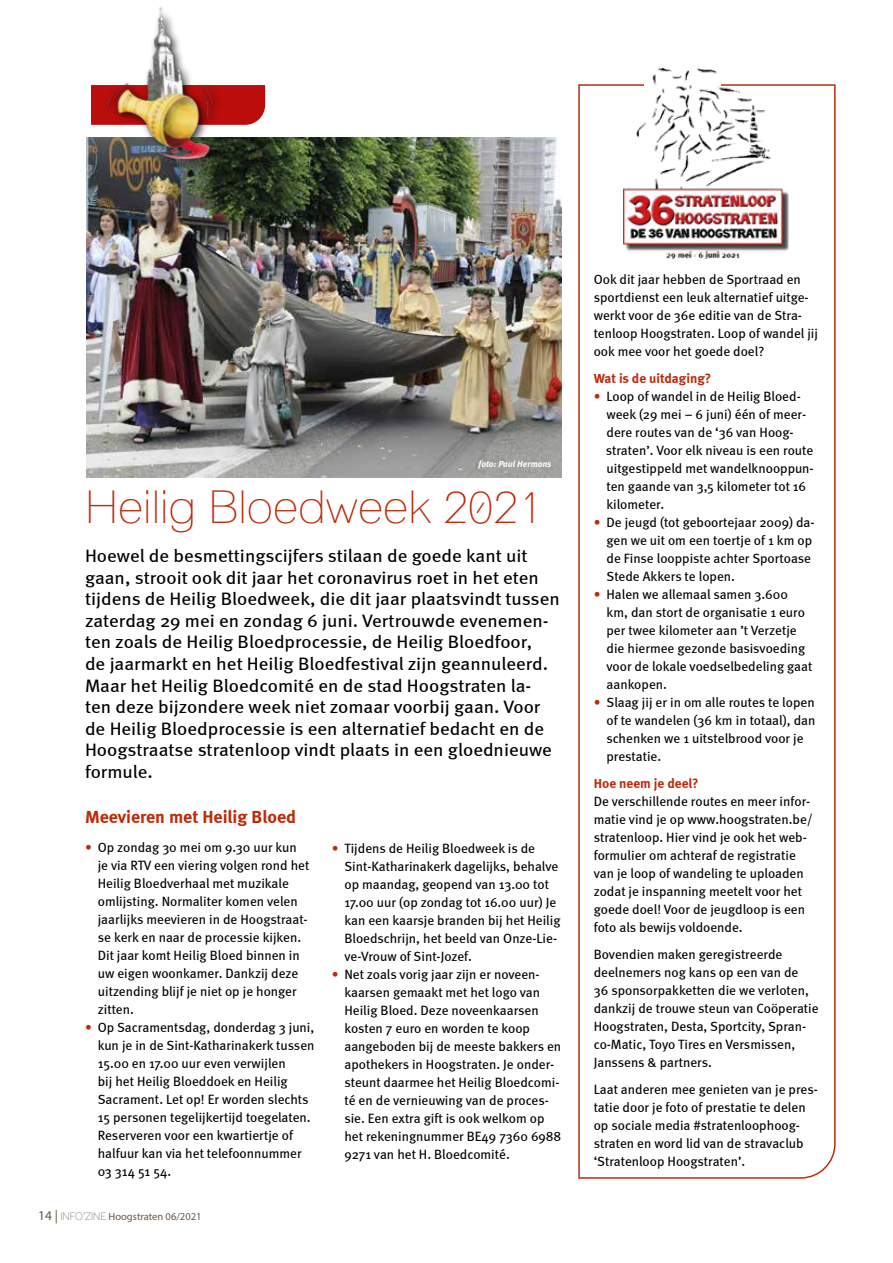
<style>
.page{position:relative;width:893px;height:1263px;background:#fff}
.page>*{position:absolute;margin:0;border:0;box-sizing:border-box;transform-origin:0 0}
.t1{font:condensed 45.3px "Lane";color:#bd2b0b;scale:1.06 1}
.t2{font:18px/21.6px "Meta";color:#000;scale:1.06 1}
.t3{font:700 18px "Meta";color:#bd2b0b}
.t4{font:13.5px/18px "Meta";color:#000}
.t5{font:700 13.5px "Meta";color:#bd2b0b}
.t6{font:10.5px "Myriad Pro";color:#685546}
.t7{font:italic 700 9px "Meta";color:#fff}
.s1{color:#bd2b0b}
.s2{font-size:13.5px}
.s3{font-family:"Lane";font-stretch:condensed}
</style>
<div class="page">
<img style="left:86px;top:137px;width:475px;height:340px">
<svg style="left:91px;top:85px;width:175px;height:40px"></svg>
<svg style="left:578px;top:84px;width:258px;height:1095px"></svg>
<img style="left:624px;top:69px;width:165px;height:189px">
<img style="left:96px;top:7px;width:146px;height:168px">
<p class="t7" style="left:479px;top:459px;width:74px">foto: Paul Hermans</p>
<h1 class="t1" style="left:85px;top:479px;width:434px">Heilig Bloedweek 2021</h1>
<p class="t2" style="left:85px;top:545px;width:449px">Hoewel de besmettingscijfers stilaan de goede kant uit gaan, strooit ook dit jaar het coronavirus roet in het eten tijdens de Heilig Bloedweek, die dit jaar plaatsvindt tussen zaterdag 29 mei en zondag 6 juni. Vertrouwde evenemen&shy;ten zoals de Heilig Bloedprocessie, de Heilig Bloedfoor,<br>de jaarmarkt en het Heilig Bloedfestival zijn geannuleerd.<br>Maar het Heilig Bloedcomité en de stad Hoogstraten la&shy;ten deze bijzondere week niet zomaar voorbij gaan. Voor de Heilig Bloedprocessie is een alternatief bedacht en de Hoogstraatse stratenloop vindt plaats in een gloednieuwe formule.</p>
<h2 class="t3" style="left:85px;top:806px;width:212px">Meevieren met Heilig Bloed</h2>
<p class="t4" style="left:98px;top:838px;width:213px;text-indent:-13px"><span class="s1">•</span> Op zondag 30 mei om 9.30 uur kun je via RTV een viering volgen rond het<br>Heilig Bloedverhaal met muzikale omlijsting. Normaliter komen velen jaarlijks meevieren in de Hoogstraat&shy;se kerk en naar de processie kijken.<br>Dit jaar komt Heilig Bloed binnen in uw eigen woonkamer. Dankzij deze uitzending blijf je niet op je honger zitten.</p>
<p class="t4" style="left:98px;top:1018px;width:218px;text-indent:-13px"><span class="s1">•</span> Op Sacramentsdag, donderdag 3 juni, kun je in de Sint-Katharinakerk tussen 15.00 en 17.00 uur even verwijlen<br>bij het Heilig Bloeddoek en Heilig Sacrament. Let op! Er worden slechts 15 personen tegelijkertijd toegelaten.<br>Reserveren voor een kwartiertje of halfuur kan via het telefoonnummer 03 314 51 54.</p>
<p class="t6" style="left:38px;top:1210px;width:165px"><span class="s2">14 |</span> <span class="s3">INFO’ZINE</span> Hoogstraten 06/2021</p>
<p class="t4" style="left:344px;top:839px;width:218px;text-indent:-13px"><span class="s1">•</span> Tijdens de Heilig Bloedweek is de Sint-Katharinakerk dagelijks, behalve op maandag, geopend van 13.00 tot 17.00 uur (op zondag tot 16.00 uur) Je kan een kaarsje branden bij het Heilig Bloedschrijn, het beeld van Onze-Lie&shy;ve-Vrouw of Sint-Jozef.</p>
<p class="t4" style="left:344px;top:965px;width:218px;text-indent:-13px"><span class="s1">•</span> Net zoals vorig jaar zijn er noveen&shy;kaarsen gemaakt met het logo van Heilig Bloed. Deze noveenkaarsen kosten 7 euro en worden te koop aangeboden bij de meeste bakkers en apothekers in Hoogstraten. Je onder&shy;steunt daarmee het Heilig Bloedcomi&shy;té en de vernieuwing van de proces&shy;sie. Een extra gift is ook welkom op het rekeningnummer BE49 7360 6988<br>9271 van het H. Bloedcomité.</p>
<p class="t4" style="left:594px;top:270px;width:226px">Ook dit jaar hebben de Sportraad en sportdienst een leuk alternatief uitge&shy;werkt voor de 36e editie van de Stra&shy;tenloop Hoogstraten. Loop of wandel jij ook mee voor het goede doel?</p>
<p class="t5" style="left:594px;top:371px;width:119px">Wat is de uitdaging?</p>
<p class="t4" style="left:606px;top:387px;width:209px;text-indent:-12px"><span class="s1">•</span> Loop of wandel in de Heilig Bloed&shy;week (29 mei – 6 juni) één of meer&shy;dere routes van de ‘36 van Hoog&shy;straten’. Voor elk niveau is een route uitgestippeld met wandelknooppun&shy;ten gaande van 3,5 kilometer tot 16 kilometer.</p>
<p class="t4" style="left:606px;top:513px;width:210px;text-indent:-13px"><span class="s1">•</span> De jeugd (tot geboortejaar 2009) da&shy;gen we uit om een toertje of 1 km op de Finse looppiste achter Sportoase<br>Stede Akkers te lopen.</p>
<p class="t4" style="left:606px;top:585px;width:207px;text-indent:-13px"><span class="s1">•</span> Halen we allemaal samen 3.600 km, dan stort de organisatie 1 euro per twee kilometer aan ’t Verzetje die hiermee gezonde basisvoeding voor de lokale voedselbedeling gaat aankopen.</p>
<p class="t4" style="left:606px;top:693px;width:210px;text-indent:-13px"><span class="s1">•</span> Slaag jij er in om alle routes te lopen of te wandelen (36 km in totaal), dan schenken we 1 uitstelbrood voor je prestatie.</p>
<p class="t5" style="left:594px;top:775px;width:106px">Hoe neem je deel?</p>
<p class="t4" style="left:594px;top:792px;width:221px">De verschillende routes en meer infor&shy;matie vind je op www.hoogstraten.be/ stratenloop. Hier vind je ook het web&shy;formulier om achteraf de registratie van je loop of wandeling te uploaden zodat je inspanning meetelt voor het goede doel! Voor de jeugdloop is een foto als bewijs voldoende.</p>
<p class="t4" style="left:594px;top:945px;width:226px">Bovendien maken geregistreerde deelnemers nog kans op een van de<br>36 sponsorpakketten die we verloten, dankzij de trouwe steun van Coöperatie Hoogstraten, Desta, Sportcity, Spran&shy;co-Matic, Toyo Tires en Versmissen, Janssens &amp; partners.</p>
<p class="t4" style="left:594px;top:1080px;width:226px">Laat anderen mee genieten van je pres&shy;tatie door je foto of prestatie te delen op sociale media #stratenloophoog&shy;straten en word lid van de stravaclub ‘Stratenloop Hoogstraten’.</p>
</div>
